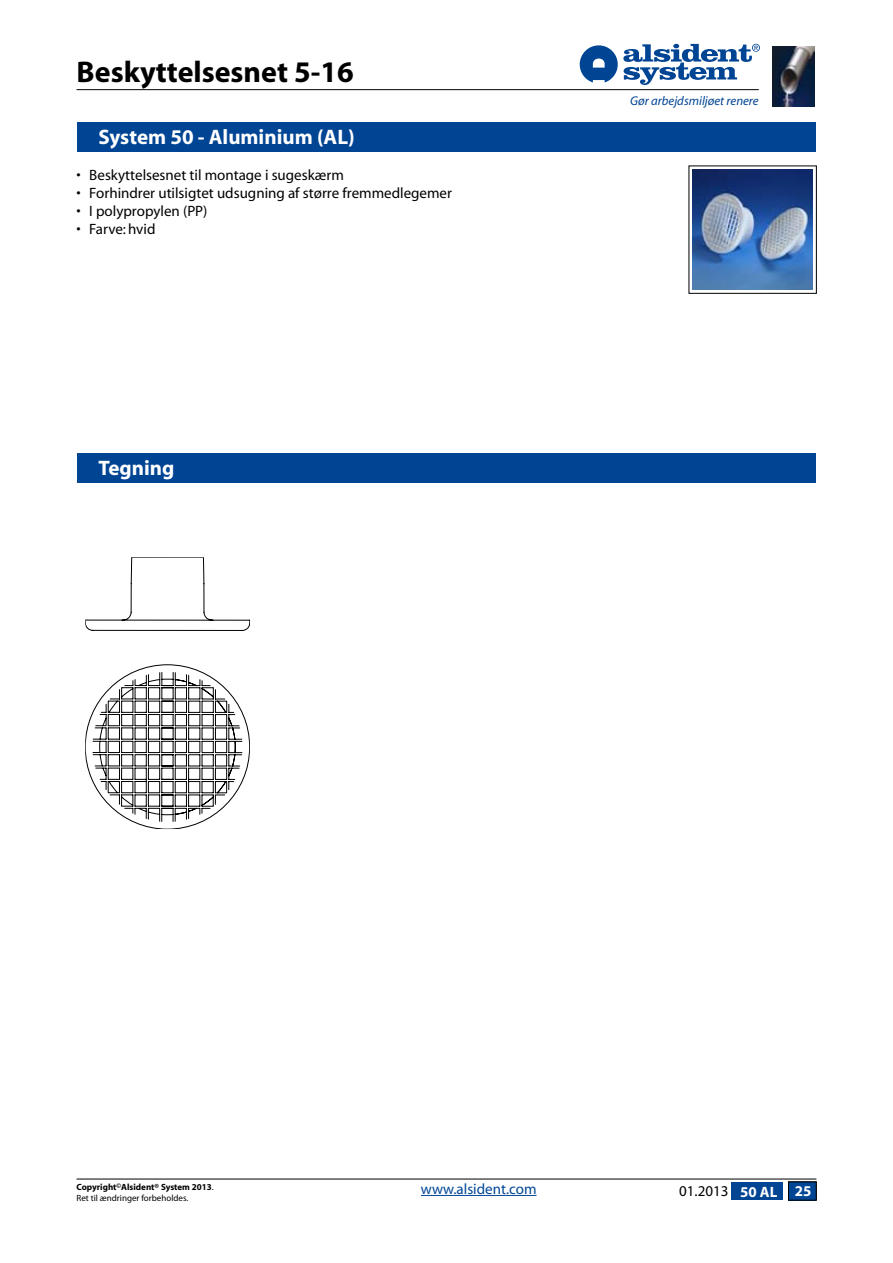
<style>
.page{position:relative;width:893px;height:1263px;background:#fff}
.page>*{position:absolute;margin:0;border:0;box-sizing:border-box;transform-origin:0 0}
.t1{font:700 30px "Myriad";color:#000}
.t2{font:700 21px "Myriad";color:#fff}
.t3{font:15px/18px "Myriad";color:#000}
.t4{font:15px "Myriad";color:#004695}
.t5{font:700 15px "Myriad";color:#fff}
.t6{font:italic 12.75px "Myriad";color:#004494}
.t7{font:700 9px/10.5px "Myriad";color:#000}
.s1{font-weight:400}
.s2{font-weight:700;color:#fff}
</style>
<div class="page">
<img style="left:772px;top:47px;width:43px;height:60px">
<hr style="left:77px;top:89px;width:682px;height:1px;background:#000">
<hr style="left:77px;top:1179px;width:739px;height:1px;background:#000">
<svg style="left:580px;top:44px;width:180px;height:41px"></svg>
<img style="left:693px;top:169px;width:120px;height:120px">
<div style="left:731px;top:1182px;width:52px;height:18px;background:#004494"></div>
<svg style="left:85px;top:557px;width:165px;height:272px"></svg>
<div style="left:77px;top:453px;width:739px;height:30px;background:#004494"></div>
<div style="left:77px;top:122px;width:739px;height:29px;background:#004494"></div>
<hr style="left:421px;top:1195px;width:115px;height:1px;background:#004695">
<div style="left:788px;top:1182px;width:28px;height:18px;background:#004695"></div>
<h1 class="t1" style="left:77px;top:56px;width:277px">Beskyttelsesnet 5-16</h1>
<p class="t3" style="left:77px;top:167px;width:6px;text-align:justify">• • • •</p>
<h2 class="t2" style="left:98px;top:126px;width:258px">System 50 - Aluminium (AL)</h2>
<p class="t3" style="left:89px;top:167px;width:364px">Beskyttelsesnet til montage i sugeskærm<br>Forhindrer utilsigtet udsugning af større fremmedlegemer I polypropylen (PP)<br>Farve: hvid</p>
<h2 class="t2" style="left:98px;top:458px;width:77px">Tegning</h2>
<p class="t6" style="left:630px;top:94px;width:130px">Gør arbejdsmiljøet renere</p>
<p class="t7" style="left:77px;top:1182px;width:139px">Copyright<sup>©</sup>Alsident® System 2013<span class="s1">.<br>Ret til ændringer forbeholdes.</span></p>
<p class="t4" style="left:421px;top:1181px;width:117px">www.alsident.com</p>
<p class="t3" style="left:679px;top:1182px;width:100px">01.2013 <span class="s2">50 AL</span></p>
<p class="t5" style="left:795px;top:1183px;width:18px">25</p>
</div>
